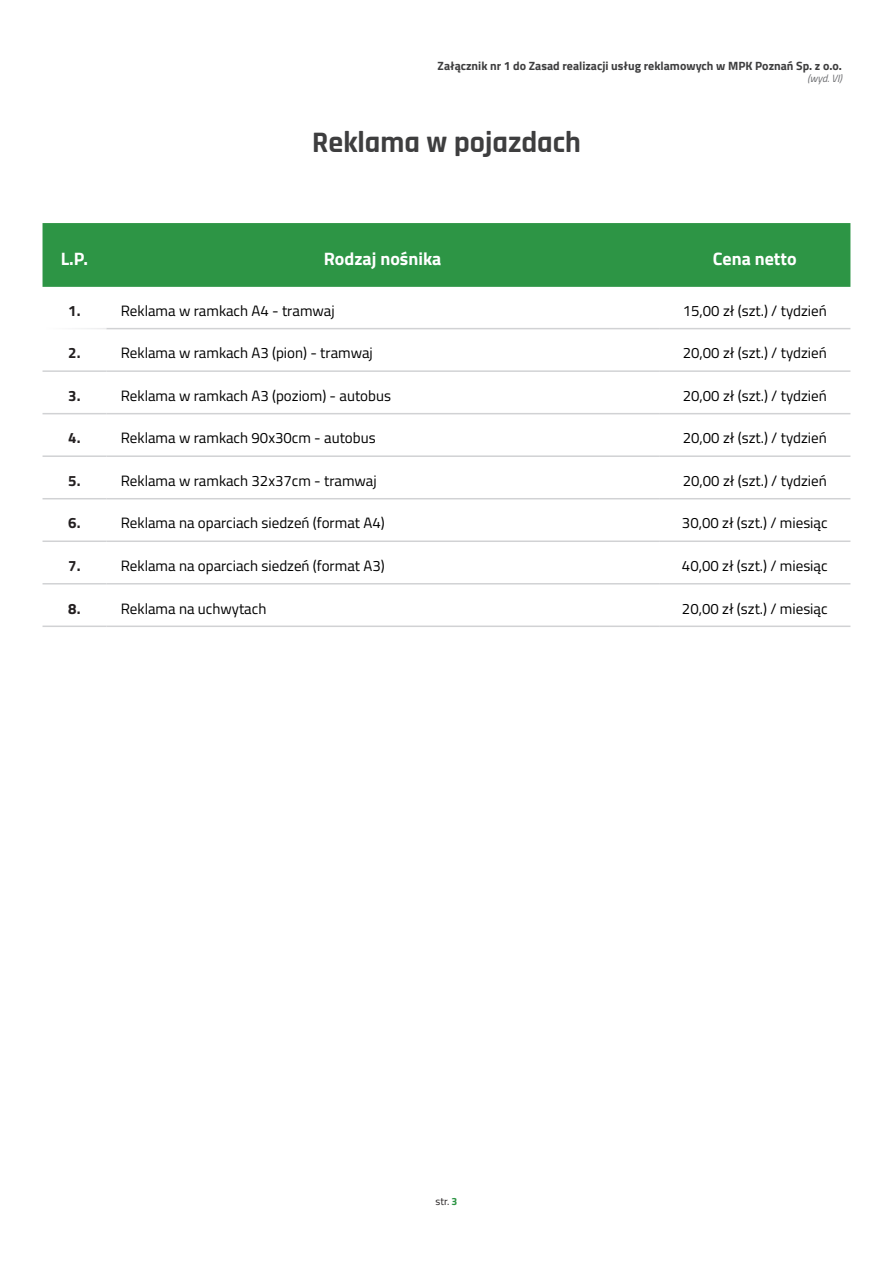
<style>
.page{position:relative;width:893px;height:1263px;background:#fff}
.page>*{position:absolute;margin:0;border:0;box-sizing:border-box;transform-origin:0 0}
.t1{font:700 30px "Rajdhani";color:#3e3e3f}
.MPK_tabela-naglowek-tekst{font:700 18px "Titillium Web";color:#fff}
.t2{font:15px "Titillium Web";color:#000}
.MPK_tabela-podstawowy-tekst{font:700 15px "Titillium Web";color:#231f20}
.t3{font:700 12px "Titillium Web";color:#3e3e3f}
.t4{font:italic 10.5px "Titillium Web";color:#6c6d70}
.t5{font:10.5px "Titillium Web";color:#231f20}
.s1{font-weight:700;color:#2d9545}
</style>
<div class="page">
<div style="left:43px;top:223px;width:807px;height:64px;background:#2d9545"></div>
<hr style="left:106px;top:328px;width:553px;height:1px;background:#d1d2d4">
<hr style="left:659px;top:328px;width:191px;height:1px;background:#d1d2d4">
<hr style="left:43px;top:370px;width:63px;height:2px;background:#d1d2d4">
<hr style="left:106px;top:370px;width:553px;height:2px;background:#d1d2d4">
<hr style="left:659px;top:370px;width:191px;height:2px;background:#d1d2d4">
<hr style="left:43px;top:413px;width:63px;height:1px;background:#d1d2d4">
<hr style="left:106px;top:413px;width:553px;height:1px;background:#d1d2d4">
<hr style="left:659px;top:413px;width:191px;height:1px;background:#d1d2d4">
<hr style="left:43px;top:455px;width:63px;height:2px;background:#d1d2d4">
<hr style="left:106px;top:455px;width:553px;height:2px;background:#d1d2d4">
<hr style="left:659px;top:455px;width:191px;height:2px;background:#d1d2d4">
<hr style="left:43px;top:498px;width:63px;height:1px;background:#d1d2d4">
<hr style="left:106px;top:498px;width:553px;height:1px;background:#d1d2d4">
<hr style="left:659px;top:498px;width:191px;height:1px;background:#d1d2d4">
<hr style="left:43px;top:540px;width:63px;height:2px;background:#d1d2d4">
<hr style="left:106px;top:540px;width:553px;height:2px;background:#d1d2d4">
<hr style="left:659px;top:540px;width:191px;height:2px;background:#d1d2d4">
<hr style="left:43px;top:583px;width:63px;height:1px;background:#d1d2d4">
<hr style="left:106px;top:583px;width:553px;height:1px;background:#d1d2d4">
<hr style="left:659px;top:583px;width:191px;height:1px;background:#d1d2d4">
<hr style="left:43px;top:625px;width:63px;height:2px;background:#d1d2d4">
<hr style="left:106px;top:625px;width:553px;height:2px;background:#d1d2d4">
<hr style="left:659px;top:625px;width:191px;height:2px;background:#d1d2d4">
<p class="t3" style="left:438px;top:56px;width:406px">Załącznik nr 1 do Zasad realizacji usług reklamowych w MPK Poznań Sp. z o.o.</p>
<p class="t4" style="left:808px;top:71px;width:36px">(wyd. VI)</p>
<p class="t1" style="left:312px;top:124px;width:270px">Reklama w pojazdach</p>
<p class="MPK_tabela-naglowek-tekst" style="left:61px;top:245px;width:29px">L.P.</p>
<p class="MPK_tabela-naglowek-tekst" style="left:324px;top:245px;width:119px">Rodzaj nośnika</p>
<p class="MPK_tabela-naglowek-tekst" style="left:713px;top:245px;width:85px">Cena netto</p>
<p class="MPK_tabela-podstawowy-tekst" style="left:68px;top:299px;width:14px">1.</p>
<p class="t2" style="left:121px;top:300px;width:215px">Reklama w ramkach A4 - tramwaj</p>
<p class="t2" style="left:683px;top:300px;width:146px">15,00 zł (szt.) / tydzień</p>
<p class="MPK_tabela-podstawowy-tekst" style="left:68px;top:342px;width:14px">2.</p>
<p class="t2" style="left:121px;top:342px;width:254px">Reklama w ramkach A3 (pion) - tramwaj</p>
<p class="t2" style="left:683px;top:342px;width:146px">20,00 zł (szt.) / tydzień</p>
<p class="MPK_tabela-podstawowy-tekst" style="left:68px;top:384px;width:14px">3.</p>
<p class="t2" style="left:121px;top:385px;width:272px">Reklama w ramkach A3 (poziom) - autobus</p>
<p class="t2" style="left:683px;top:385px;width:146px">20,00 zł (szt.) / tydzień</p>
<p class="MPK_tabela-podstawowy-tekst" style="left:68px;top:427px;width:14px">4.</p>
<p class="t2" style="left:121px;top:427px;width:256px">Reklama w ramkach 90x30cm - autobus</p>
<p class="t2" style="left:683px;top:427px;width:146px">20,00 zł (szt.) / tydzień</p>
<p class="MPK_tabela-podstawowy-tekst" style="left:68px;top:469px;width:14px">5.</p>
<p class="t2" style="left:121px;top:470px;width:257px">Reklama w ramkach 32x37cm - tramwaj</p>
<p class="t2" style="left:683px;top:470px;width:146px">20,00 zł (szt.) / tydzień</p>
<p class="MPK_tabela-podstawowy-tekst" style="left:68px;top:512px;width:14px">6.</p>
<p class="t2" style="left:121px;top:512px;width:265px">Reklama na oparciach siedzeń (format A4)</p>
<p class="t2" style="left:682px;top:512px;width:147px">30,00 zł (szt.) / miesiąc</p>
<p class="MPK_tabela-podstawowy-tekst" style="left:68px;top:554px;width:14px">7.</p>
<p class="t2" style="left:121px;top:555px;width:265px">Reklama na oparciach siedzeń (format A3)</p>
<p class="t2" style="left:682px;top:555px;width:147px">40,00 zł (szt.) / miesiąc</p>
<p class="MPK_tabela-podstawowy-tekst" style="left:68px;top:597px;width:14px">8.</p>
<p class="t2" style="left:121px;top:597px;width:147px">Reklama na uchwytach</p>
<p class="t2" style="left:682px;top:597px;width:147px">20,00 zł (szt.) / miesiąc</p>
<p class="t5" style="left:435px;top:1194px;width:24px">str. <span class="s1">3</span></p>
</div>
